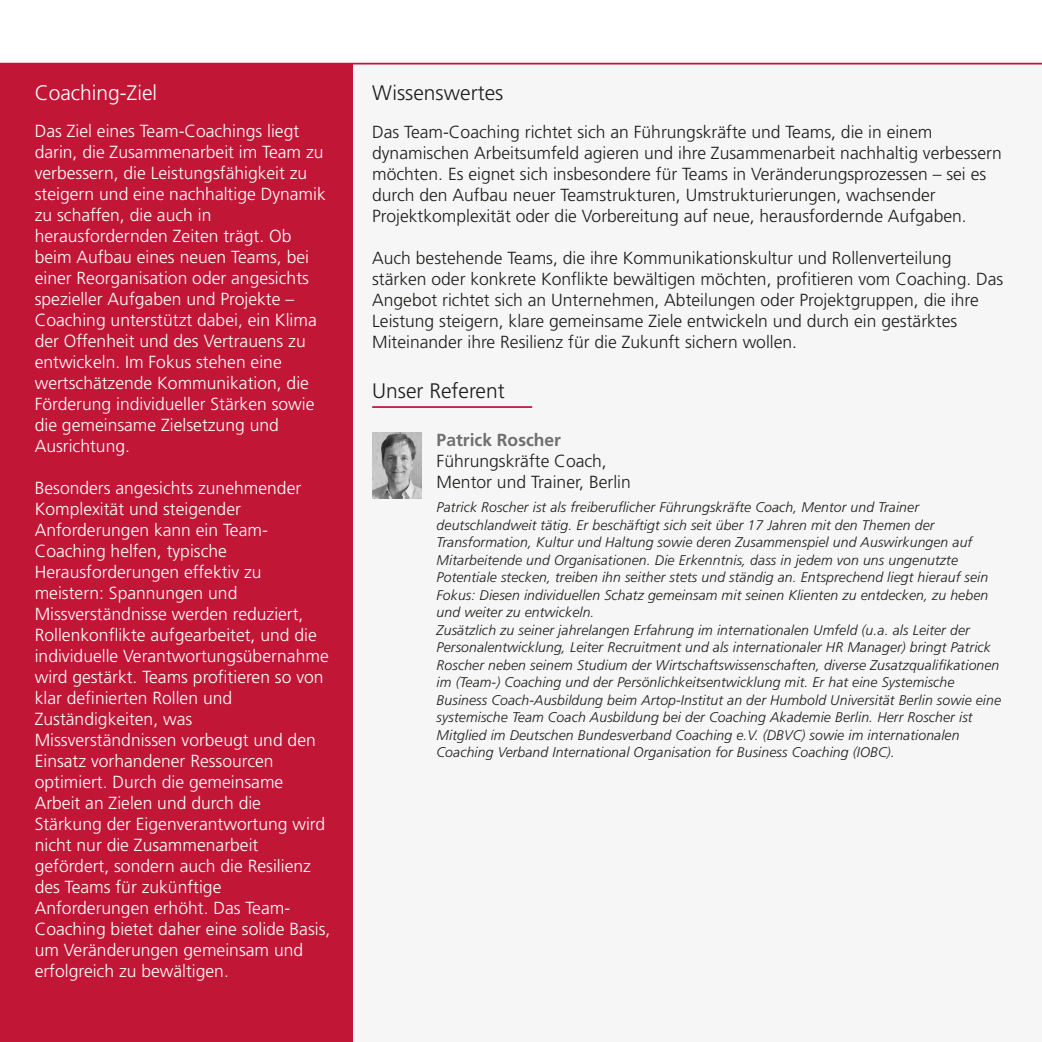
<style>
.page{position:relative;width:1042px;height:1042px;background:#fff}
.page>*{position:absolute;margin:0;border:0;box-sizing:border-box;transform-origin:0 0}
.t1{font:300 21px "Frutiger LT Pro";color:#1d1d1b}
.t2{font:300 21px "Frutiger LT Pro";color:#fff}
.t3{font:300 17.5px/21px "Frutiger LT Pro";color:#fff}
.t4{font:300 17.5px/21px "Frutiger LT Pro";color:#1d1d1b}
.t5{font:700 17.5px "Frutiger LT Pro";color:#6f6f6e}
.t6{font:italic 300 14px/17.5px "Frutiger LT Pro";letter-spacing:.01em;color:#1d1d1b}
</style>
<div class="page">
<div style="left:352px;top:64px;width:690px;height:978px;background:#f6f6f6"></div>
<div style="left:0;top:64px;width:352px;height:978px;background:#c21636"></div>
<hr style="left:0;top:0;width:1px;height:64px;background:#c21636">
<hr style="left:0;top:63px;width:1042px;height:1px;background:#c21636">
<hr style="left:372px;top:406px;width:160px;height:2px;background:#c21636">
<img style="left:372px;top:433px;width:50px;height:66px">
<p class="t2" style="left:35px;top:84px;width:124px">Coaching-Ziel</p>
<p class="t1" style="left:372px;top:84px;width:133px">Wissenswertes</p>
<p class="t3" style="left:35px;top:122px;width:293px">Das Ziel eines Team-Coachings liegt darin, die Zusammenarbeit im Team zu verbessern, die Leistungsfähigkeit zu steigern und eine nachhaltige Dynamik zu schaffen, die auch in herausfordernden Zeiten trägt. Ob beim Aufbau eines neuen Teams, bei einer Reorganisation oder angesichts spezieller Aufgaben und Projekte – Coaching unterstützt dabei, ein Klima der Offenheit und des Vertrauens zu entwickeln. Im Fokus stehen eine wertschätzende Kommunikation, die Förderung individueller Stärken sowie die gemeinsame Zielsetzung und Ausrichtung.</p>
<p class="t3" style="left:35px;top:479px;width:297px">Besonders angesichts zunehmender<br>Komplexität und steigender<br>Anforderungen kann ein Team-<br>Coaching helfen, typische<br>Herausforderungen effektiv zu meistern: Spannungen und<br>Missverständnisse werden reduziert,<br>Rollenkonflikte aufgearbeitet, und die individuelle Verantwortungsübernahme wird gestärkt. Teams profitieren so von klar definierten Rollen und<br>Zuständigkeiten, was<br>Missverständnissen vorbeugt und den<br>Einsatz vorhandener Ressourcen optimiert. Durch die gemeinsame<br>Arbeit an Zielen und durch die<br>Stärkung der Eigenverantwortung wird nicht nur die Zusammenarbeit gefördert, sondern auch die Resilienz des Teams für zukünftige<br>Anforderungen erhöht. Das Team-<br>Coaching bietet daher eine solide Basis, um Veränderungen gemeinsam und erfolgreich zu bewältigen.</p>
<p class="t4" style="left:372px;top:123px;width:631px">Das Team-Coaching richtet sich an Führungskräfte und Teams, die in einem dynamischen Arbeitsumfeld agieren und ihre Zusammenarbeit nachhaltig verbessern möchten. Es eignet sich insbesondere für Teams in Veränderungsprozessen – sei es durch den Aufbau neuer Teamstrukturen, Umstrukturierungen, wachsender Projektkomplexität oder die Vorbereitung auf neue, herausfordernde Aufgaben.</p>
<p class="t4" style="left:372px;top:249px;width:633px">Auch bestehende Teams, die ihre Kommunikationskultur und Rollenverteilung stärken oder konkrete Konflikte bewältigen möchten, profitieren vom Coaching. Das Angebot richtet sich an Unternehmen, Abteilungen oder Projektgruppen, die ihre Leistung steigern, klare gemeinsame Ziele entwickeln und durch ein gestärktes Miteinander ihre Resilienz für die Zukunft sichern wollen.</p>
<p class="t1" style="left:372px;top:383px;width:134px">Unser Referent</p>
<p class="t5" style="left:437px;top:433px;width:126px">Patrick Roscher</p>
<p class="t4" style="left:437px;top:452px;width:196px">Führungskräfte Coach,<br>Mentor und Trainer, Berlin</p>
<p class="t6" style="left:437px;top:500px;width:566px">Patrick Roscher ist als freiberuflicher Führungskräfte Coach, Mentor und Trainer deutschlandweit tätig. Er beschäftigt sich seit über 17 Jahren mit den Themen der Transformation, Kultur und Haltung sowie deren Zusammenspiel und Auswirkungen auf Mitarbeitende und Organisationen. Die Erkenntnis, dass in jedem von uns ungenutzte Potentiale stecken, treiben ihn seither stets und ständig an. Entsprechend liegt hierauf sein Fokus: Diesen individuellen Schatz gemeinsam mit seinen Klienten zu entdecken, zu heben und weiter zu entwickeln.<br>Zusätzlich zu seiner jahrelangen Erfahrung im internationalen Umfeld (u.a. als Leiter der Personalentwicklung, Leiter Recruitment und als internationaler HR Manager) bringt Patrick Roscher neben seinem Studium der Wirtschaftswissenschaften, diverse Zusatzqualifikationen im (Team-) Coaching und der Persönlichkeitsentwicklung mit. Er hat eine Systemische Business Coach-Ausbildung beim Artop-Institut an der Humbold Universität Berlin sowie eine systemische Team Coach Ausbildung bei der Coaching Akademie Berlin. Herr Roscher ist Mitglied im Deutschen Bundesverband Coaching e.V. (DBVC) sowie im internationalen Coaching Verband International Organisation for Business Coaching (IOBC).</p>
</div>
